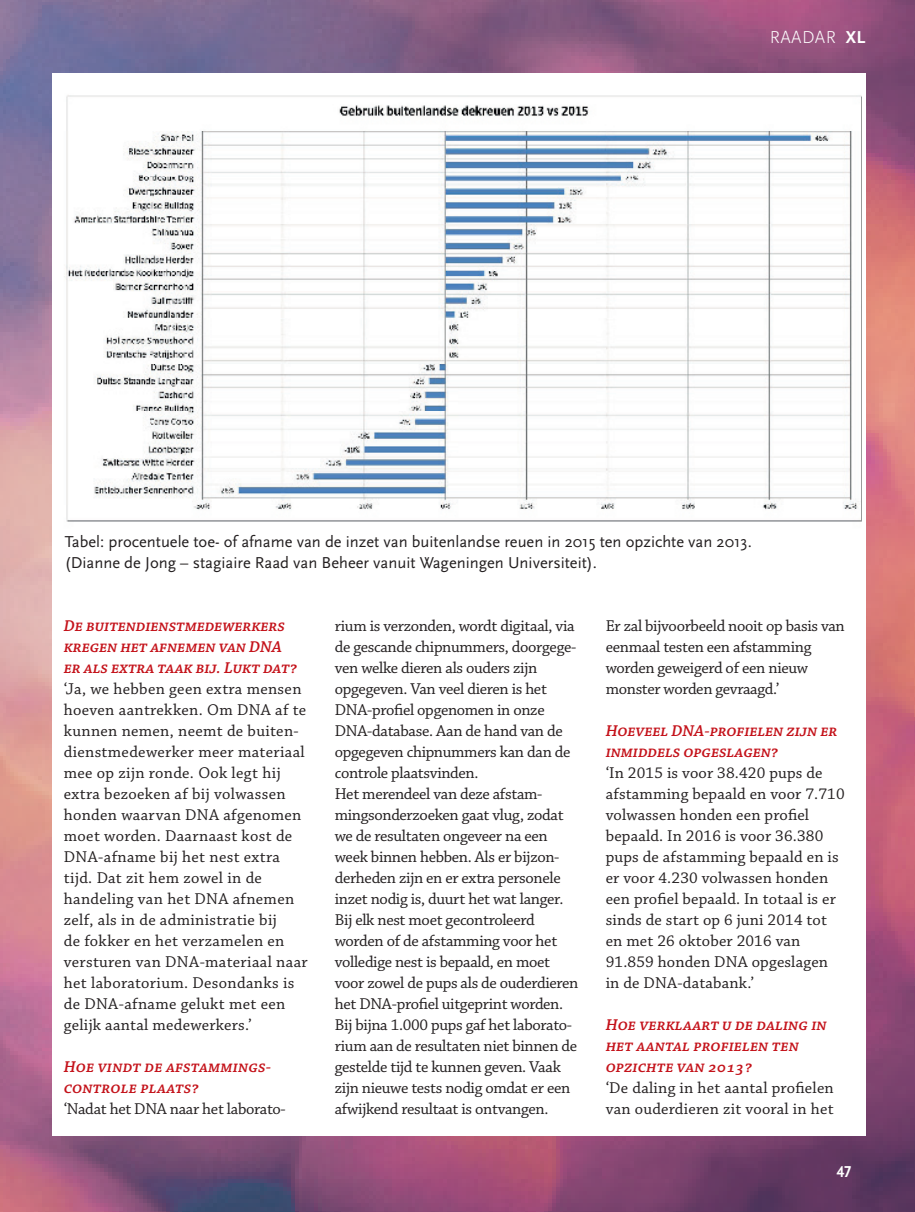
<style>
.page{position:relative;width:915px;height:1212px;background:#fff}
.page>*{position:absolute;margin:0;border:0;box-sizing:border-box;transform-origin:0 0}
.t1{font:300 18px "Scala Sans Pro";letter-spacing:.02em;color:#fff}
.Plt{font:16.5px/21px "Chaparral Pro";letter-spacing:-.015em;color:#231f20}
.Plt-2{font:16.5px/21px "Chaparral Pro";letter-spacing:.02em;color:#231f20}
.Plt-3{font:16.5px/21px "Chaparral Pro";letter-spacing:.01em;color:#231f20}
.Vraag_interview{font:italic 600 16.5px/21px "Chaparral Pro";color:#c4121a}
.Bijschrift{font:16.5px "Scala Sans Pro";color:#231f20}
.Plt-4{font:italic 600 16.5px/21px "Chaparral Pro";letter-spacing:.01em;color:#c4121a}
.Plt-5{font:16.5px/21px "Chaparral Pro";letter-spacing:.015em;color:#231f20}
.t2{font:700 16.5px "Scala Sans Pro";color:#fff;scale:.95 1}
.s1{font-weight:700}
</style>
<div class="page">
<img style="left:0;top:0;width:914px;height:1212px">
<div style="left:52px;top:73px;width:813px;height:1062px;background:#fff"></div>
<img style="left:64px;top:95px;width:796px;height:427px">
<p class="t1" style="left:769px;top:27px;width:97px">RAADAR <span class="s1">XL</span></p>
<p class="Bijschrift" style="left:65px;top:531px;width:688px">Tabel: procentuele toe- of afname van de inzet van buitenlandse reuen in 2015 ten opzichte van 2013.</p>
<p class="Bijschrift" style="left:65px;top:552px;width:533px">(Dianne de Jong – stagiaire Raad van Beheer vanuit Wageningen Universiteit).</p>
<p class="Vraag_interview" style="left:64px;top:615px;width:223px">De buitendienstmedewerkers kregen het afnemen van DNA</p>
<p class="Vraag_interview" style="left:64px;top:657px;width:235px">er als extra taak bij. Lukt dat?</p>
<p class="Plt-2" style="left:64px;top:678px;width:244px">‘Ja, we hebben geen extra mensen hoeven aantrekken. Om DNA af te kunnen nemen, neemt de buiten&shy;dienstmedewerker meer materiaal mee op zijn ronde. Ook legt hij extra bezoeken af bij volwassen honden waarvan DNA afgenomen moet worden. Daarnaast kost de<br>DNA-afname bij het nest extra tijd. Dat zit hem zowel in de handeling van het DNA afnemen zelf, als in de administratie bij</p>
<p class="Plt-2" style="left:64px;top:930px;width:245px">de fokker en het verzamelen en versturen van DNA-materiaal naar het laboratorium. Desondanks is de DNA-afname gelukt met een gelijk aantal medewerkers.’</p>
<p class="Vraag_interview" style="left:64px;top:1056px;width:209px">Hoe vindt de afstammings-</p>
<p class="Vraag_interview" style="left:64px;top:1077px;width:137px">controle plaats?</p>
<p class="Plt" style="left:64px;top:1098px;width:223px">‘Nadat het DNA naar het laborato-</p>
<p class="Plt" style="left:334px;top:615px;width:243px">rium is verzonden, wordt digitaal, via de gescande chipnummers, doorgege&shy;ven welke dieren als ouders zijn opgegeven. Van veel dieren is het<br>DNA-profiel opgenomen in onze<br>DNA-database. Aan de hand van de opgegeven chipnummers kan dan de controle plaatsvinden.</p>
<p class="Plt" style="left:334px;top:783px;width:245px">Het merendeel van deze afstam&shy;mingsonderzoeken gaat vlug, zodat we de resultaten ongeveer na een week binnen hebben. Als er bijzon&shy;derheden zijn en er extra personele inzet nodig is, duurt het wat langer.<br>Bij elk nest moet gecontroleerd worden of de afstamming voor het volledige nest is bepaald, en moet voor zowel de pups als de ouderdieren het DNA-profiel uitgeprint worden.<br>Bij bijna 1.000 pups gaf het laborato&shy;rium aan de resultaten niet binnen de gestelde tijd te kunnen geven. Vaak zijn nieuwe tests nodig omdat er een afwijkend resultaat is ontvangen.</p>
<p class="Plt" style="left:605px;top:615px;width:240px">Er zal bijvoorbeeld nooit op basis van eenmaal testen een afstamming worden geweigerd of een nieuw monster worden gevraagd.’</p>
<p class="Vraag_interview" style="left:605px;top:720px;width:233px">Hoeveel DNA-profielen zijn er inmiddels opgeslagen?</p>
<p class="Plt-3" style="left:605px;top:762px;width:240px">‘In 2015 is voor 38.420 pups de afstamming bepaald en voor 7.710 volwassen honden een profiel bepaald. In 2016 is voor 36.380 pups de afstamming bepaald en is er voor 4.230 volwassen honden een profiel bepaald. In totaal is er sinds de start op 6 juni 2014 tot</p>
<p class="Plt-3" style="left:605px;top:930px;width:224px">en met 26 oktober 2016 van<br>91.859 honden DNA opgeslagen</p>
<p class="Plt-3" style="left:605px;top:972px;width:150px">in de DNA-databank.’</p>
<p class="Plt-4" style="left:605px;top:1014px;width:222px">Hoe verklaart u de daling in het aantal profielen ten opzichte van 2013?</p>
<p class="Plt-5" style="left:605px;top:1077px;width:229px">‘De daling in het aantal profielen van ouderdieren zit vooral in het</p>
<p class="t2" style="left:836px;top:1161px;width:16px">47</p>
</div>
